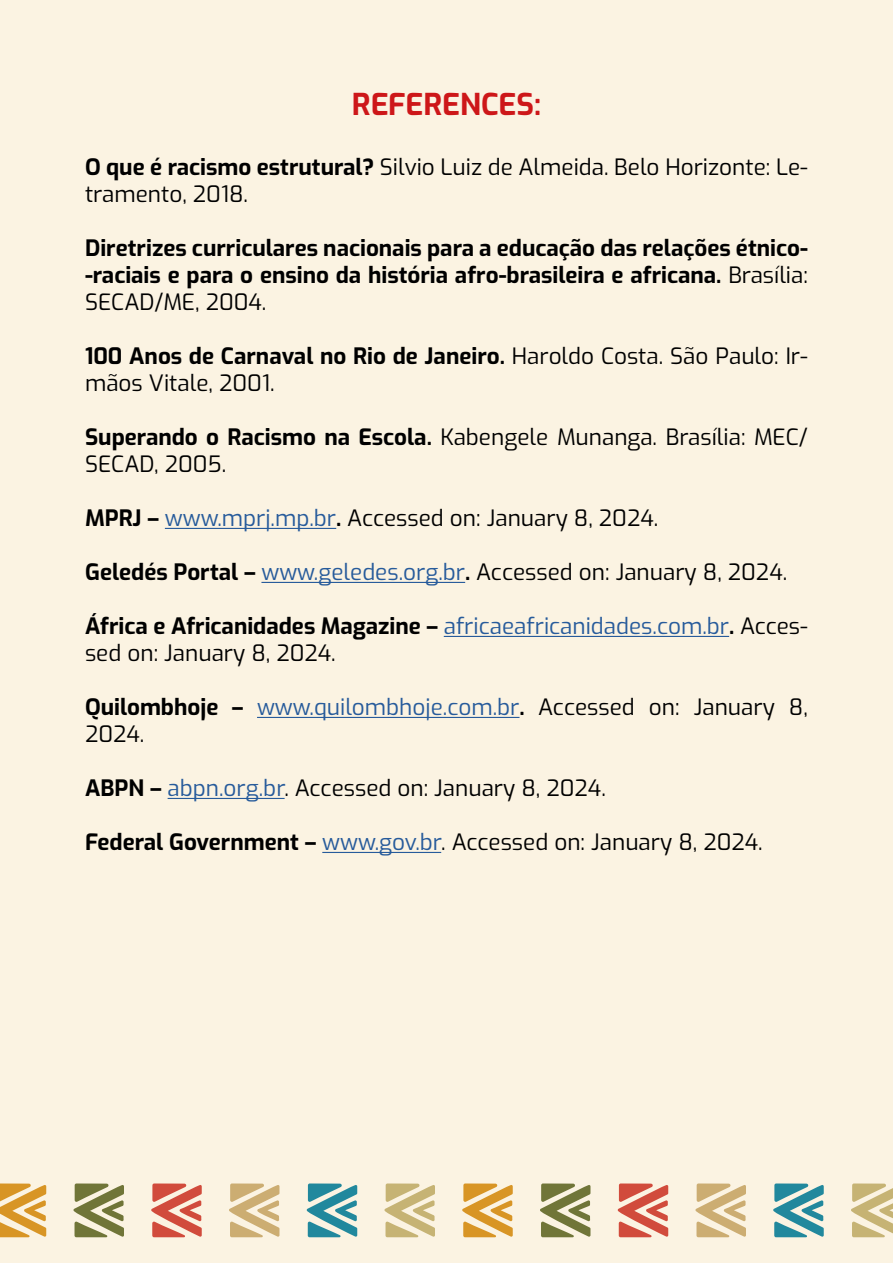
<style>
.page{position:relative;width:893px;height:1263px;background:#fbf3e2}
.page>*{position:absolute;margin:0;border:0;box-sizing:border-box;transform-origin:0 0}
.t1{font:700 30px "Exo";color:#cd1719}
.t2{font:22.5px/27px "Exo";color:#000}
.t3{font:700 22.5px/27px "Exo";color:#000;text-align:justify}
.s1{font-weight:700}
.s2{font-weight:400}
.s3{color:#275b9b}
.s4{font-weight:400;color:#275b9b}
</style>
<div class="page">
<svg style="left:0;top:1183px;width:46px;height:54px;background:#e4b668"></svg>
<svg style="left:229px;top:1183px;width:50px;height:54px;background:#ddc69a"></svg>
<svg style="left:73px;top:1183px;width:51px;height:54px;background:#a4a477"></svg>
<svg style="left:151px;top:1183px;width:51px;height:54px;background:#e08a7a"></svg>
<svg style="left:307px;top:1183px;width:50px;height:54px;background:#70aeb6"></svg>
<svg style="left:384px;top:1183px;width:51px;height:54px;background:#d9ca9d"></svg>
<svg style="left:462px;top:1183px;width:51px;height:54px;background:#e5b86b"></svg>
<svg style="left:695px;top:1183px;width:51px;height:54px;background:#ddc79c"></svg>
<svg style="left:540px;top:1183px;width:50px;height:54px;background:#a2a376"></svg>
<svg style="left:618px;top:1183px;width:50px;height:54px;background:#e08878"></svg>
<svg style="left:773px;top:1183px;width:51px;height:54px;background:#72b0b6"></svg>
<svg style="left:851px;top:1183px;width:42px;height:54px;background:#d8c99b"></svg>
<hr style="left:165px;top:528px;width:171px;height:1px;background:#275b9b">
<hr style="left:261px;top:582px;width:204px;height:1px;background:#275b9b">
<hr style="left:444px;top:636px;width:285px;height:1px;background:#275b9b">
<hr style="left:257px;top:717px;width:262px;height:1px;background:#275b9b">
<hr style="left:168px;top:798px;width:117px;height:1px;background:#275b9b">
<hr style="left:322px;top:852px;width:119px;height:1px;background:#275b9b">
<h1 class="t1" style="left:352px;top:81px;width:191px">REFERENCES:</h1>
<p class="t2" style="left:85px;top:152px;width:724px"><span class="s1">O que é racismo estrutural?</span> Silvio Luiz de Almeida. Belo Horizonte: Le&shy;tramento, 2018.</p>
<p class="t3" style="left:85px;top:233px;width:724px">Diretrizes curriculares nacionais para a educação das relações étnico--raciais e para o ensino da história afro-brasileira e africana. <span class="s2">Brasília:<br>SECAD/ME, 2004.</span></p>
<p class="t2" style="left:85px;top:341px;width:724px"><span class="s1">100 Anos de Carnaval no Rio de Janeiro.</span> Haroldo Costa. São Paulo: Ir&shy;mãos Vitale, 2001.</p>
<p class="t2" style="left:85px;top:422px;width:724px"><span class="s1">Superando o Racismo na Escola.</span> Kabengele Munanga. Brasília: MEC/<br>SECAD, 2005.</p>
<p class="t2" style="left:85px;top:503px;width:575px"><span class="s1">MPRJ –</span> <span class="s3">www.mprj.mp.br</span><span class="s1">.</span> Accessed on: January 8, 2024.</p>
<p class="t2" style="left:85px;top:557px;width:704px"><span class="s1">Geledés Portal –</span> <span class="s3">www.geledes.org.br</span><span class="s1">.</span> Accessed on: January 8, 2024.</p>
<p class="t3" style="left:85px;top:611px;width:724px">África e Africanidades Magazine – <span class="s4">africaeafricanidades.com.br</span>. <span class="s2">Acces&shy;sed on: January 8, 2024.</span></p>
<p class="t2" style="left:85px;top:692px;width:724px"><span class="s1">Quilombhoje –</span> <span class="s3">www.quilombhoje.com.br</span><span class="s1">.</span> Accessed on: January 8,<br>2024.</p>
<p class="t2" style="left:85px;top:773px;width:522px"><span class="s1">ABPN –</span> <span class="s3">abpn.org.br</span>. Accessed on: January 8, 2024.</p>
<p class="t2" style="left:85px;top:827px;width:679px"><span class="s1">Federal Government –</span> <span class="s3">www.gov.br</span>. Accessed on: January 8, 2024.</p>
</div>
